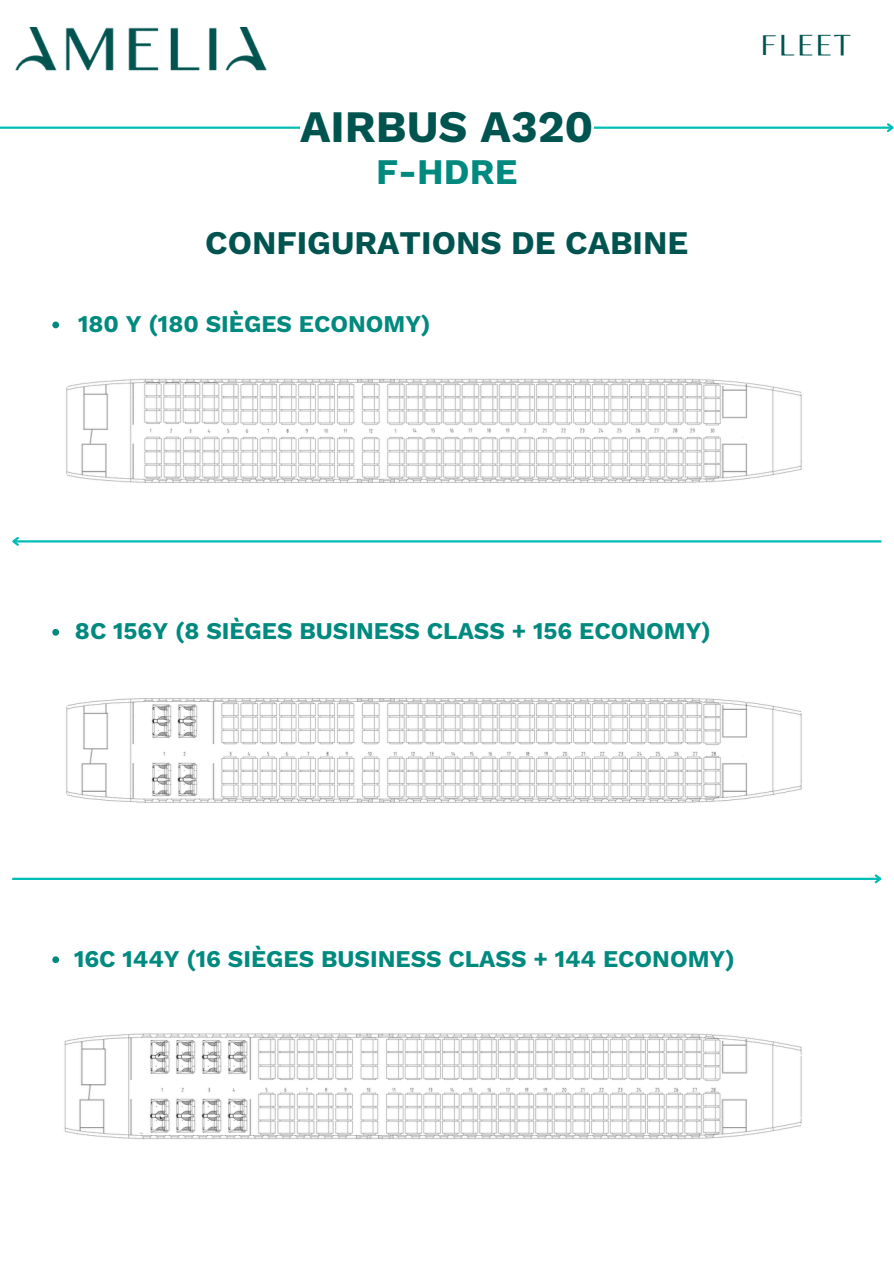
<style>
.page{position:relative;width:894px;height:1264px;background:#fff}
.page>*{position:absolute;margin:0;border:0;box-sizing:border-box;transform-origin:0 0}
.t1{font:700 45px "Work Sans";color:#005450}
.t2{font:700 36px "Work Sans";color:#008a7f}
.t3{font:700 33px "Work Sans";color:#005450}
.t4{font:30px "Times Sans Serif";color:#005450}
.t5{font:700 24px "Work Sans";color:#008a7f}
</style>
<div class="page">
<hr style="left:0;top:126px;width:892px;height:3px;background:#00beb5">
<svg style="left:884px;top:123px;width:9px;height:10px"></svg>
<div style="left:300px;top:88px;width:293px;height:71px;background:#fff"></div>
<img style="left:16px;top:28px;width:250px;height:43px">
<img style="left:66px;top:378px;width:736px;height:105px">
<img style="left:64px;top:1033px;width:738px;height:107px">
<img style="left:66px;top:698px;width:736px;height:105px">
<svg style="left:52px;top:321px;width:7px;height:7px"></svg>
<svg style="left:52px;top:629px;width:7px;height:6px"></svg>
<svg style="left:52px;top:956px;width:7px;height:7px"></svg>
<hr style="left:13px;top:540px;width:868px;height:2px;background:#00beb5">
<svg style="left:12px;top:537px;width:9px;height:9px"></svg>
<hr style="left:12px;top:877px;width:868px;height:3px;background:#00beb5">
<svg style="left:872px;top:874px;width:10px;height:10px"></svg>
<p class="t1" style="left:300px;top:100px;width:295px">AIRBUS A320</p>
<p class="t2" style="left:376px;top:150px;width:143px">F-HDRE</p>
<p class="t3" style="left:205px;top:223px;width:484px">CONFIGURATIONS DE CABINE</p>
<p class="t5" style="left:78px;top:309px;width:354px">180 Y (180 SIÈGES ECONOMY)</p>
<p class="t4" style="left:759px;top:28px;width:93px">FLEET</p>
<p class="t5" style="left:75px;top:616px;width:637px">8C 156Y (8 SIÈGES BUSINESS CLASS + 156 ECONOMY)</p>
<p class="t5" style="left:74px;top:944px;width:662px">16C 144Y (16 SIÈGES BUSINESS CLASS + 144 ECONOMY)</p>
</div>
